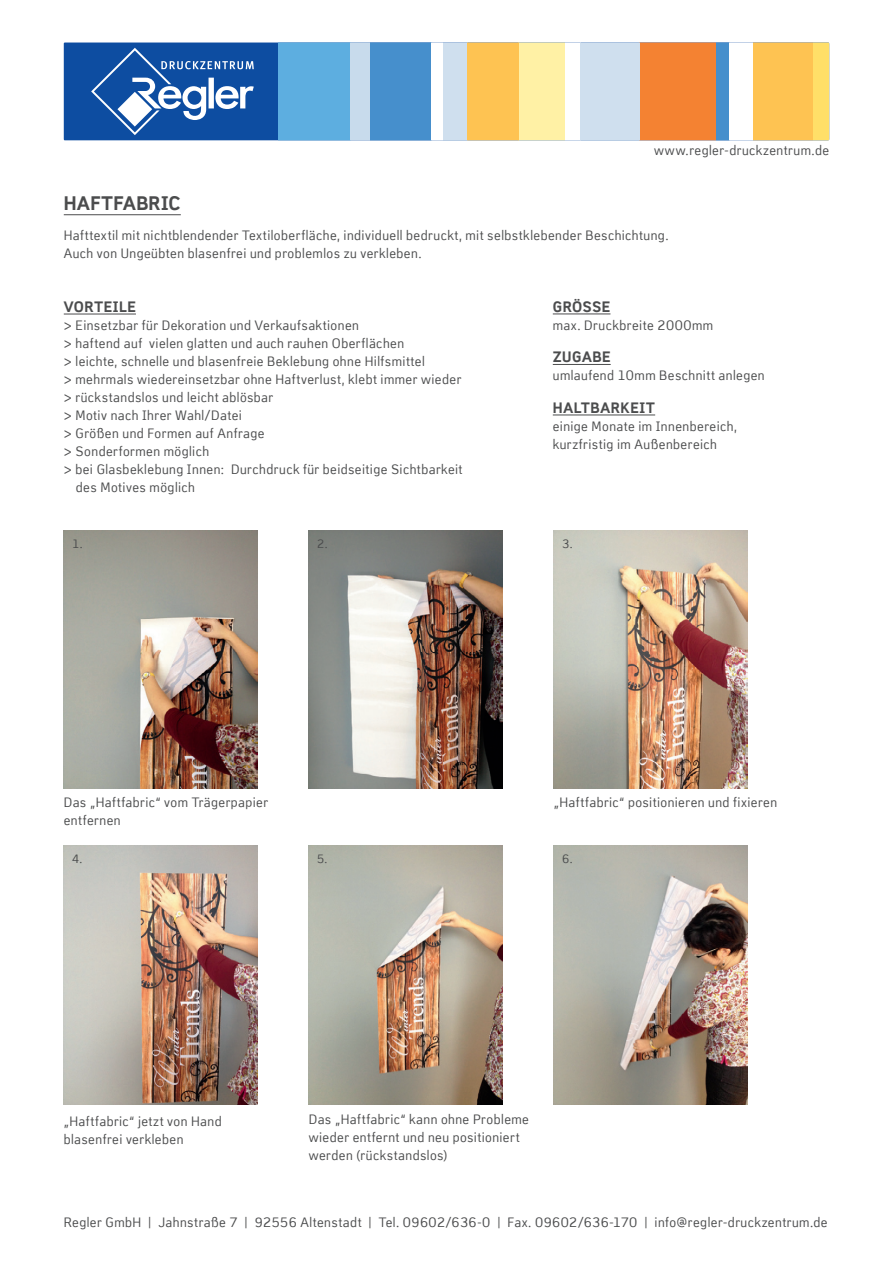
<style>
.page{position:relative;width:893px;height:1263px;background:#fff}
.page>*{position:absolute;margin:0;border:0;box-sizing:border-box;transform-origin:0 0}
.t1{font:700 19.5px "Copy";letter-spacing:.03em;color:#4b4c4d}
.t2{font:700 15px "Copy";letter-spacing:.03em;color:#4b4c4d}
.t3{font:13.5px/18px "Copy";letter-spacing:.035em;color:#4b4c4d}
.t4{font:12px "Copy";color:#4b4c4d}
</style>
<div class="page">
<div style="left:64px;top:43px;width:765px;height:97px;background:#0d4da1"></div>
<div style="left:278px;top:43px;width:73px;height:97px;background:#5daee0"></div>
<div style="left:370px;top:43px;width:61px;height:97px;background:#468fcc"></div>
<div style="left:351px;top:43px;width:19px;height:97px;background:#c8dbec"></div>
<div style="left:431px;top:43px;width:12px;height:97px;background:#fff"></div>
<div style="left:565px;top:43px;width:15px;height:97px;background:#fff"></div>
<div style="left:443px;top:43px;width:24px;height:97px;background:#cfdfee"></div>
<div style="left:753px;top:43px;width:60px;height:97px;background:#fec352"></div>
<div style="left:640px;top:43px;width:76px;height:97px;background:#f48232"></div>
<div style="left:518px;top:43px;width:47px;height:97px;background:#fff1a5"></div>
<div style="left:716px;top:43px;width:13px;height:97px;background:#468fcc"></div>
<div style="left:467px;top:43px;width:51px;height:97px;background:#fec352"></div>
<div style="left:580px;top:43px;width:60px;height:97px;background:#cfdfee"></div>
<div style="left:729px;top:43px;width:24px;height:97px;background:#fff"></div>
<div style="left:813px;top:43px;width:16px;height:97px;background:#ffdf68"></div>
<svg style="left:91px;top:48px;width:163px;height:87px"></svg>
<hr style="left:64px;top:214px;width:117px;height:1px;background:#4b4c4d">
<hr style="left:64px;top:314px;width:72px;height:1px;background:#4b4c4d">
<img style="left:64px;top:530px;width:194px;height:259px">
<img style="left:309px;top:530px;width:194px;height:259px">
<img style="left:554px;top:530px;width:194px;height:259px">
<img style="left:64px;top:845px;width:194px;height:259px">
<img style="left:309px;top:845px;width:194px;height:259px">
<img style="left:554px;top:845px;width:194px;height:259px">
<hr style="left:553px;top:314px;width:57px;height:1px;background:#4b4c4d">
<hr style="left:553px;top:364px;width:58px;height:1px;background:#4b4c4d">
<hr style="left:553px;top:415px;width:102px;height:1px;background:#4b4c4d">
<p class="t3" style="left:654px;top:141px;width:176px">www.regler-druckzentrum.de</p>
<h1 class="t1" style="left:64px;top:192px;width:118px">HAFTFABRIC</h1>
<p class="t3" style="left:64px;top:226px;width:606px">Hafttextil mit nichtblendender Textiloberfläche, individuell bedruckt, mit selbstklebender Beschichtung.<br>Auch von Ungeübten blasenfrei und problemlos zu verkleben.</p>
<p class="t2" style="left:64px;top:298px;width:74px">VORTEILE</p>
<p class="t3" style="left:64px;top:316px;width:297px">&gt; Einsetzbar für Dekoration und Verkaufsaktionen</p>
<p class="t3" style="left:64px;top:334px;width:342px">&gt; haftend auf vielen glatten und auch rauhen Oberflächen</p>
<p class="t3" style="left:64px;top:352px;width:363px">&gt; leichte, schnelle und blasenfreie Beklebung ohne Hilfsmittel</p>
<p class="t3" style="left:64px;top:370px;width:399px">&gt; mehrmals wiedereinsetzbar ohne Haftverlust, klebt immer wieder</p>
<p class="t3" style="left:64px;top:388px;width:211px">&gt; rückstandslos und leicht ablösbar</p>
<p class="t3" style="left:64px;top:406px;width:180px">&gt; Motiv nach Ihrer Wahl/Datei</p>
<p class="t3" style="left:64px;top:424px;width:202px">&gt; Größen und Formen auf Anfrage</p>
<p class="t3" style="left:64px;top:442px;width:147px">&gt; Sonderformen möglich</p>
<p class="t3" style="left:64px;top:460px;width:400px">&gt; bei Glasbeklebung Innen: Durchdruck für beidseitige Sichtbarkeit</p>
<p class="t3" style="left:76px;top:478px;width:121px">des Motives möglich</p>
<p class="t2" style="left:553px;top:298px;width:59px">GRÖSSE</p>
<p class="t3" style="left:553px;top:316px;width:162px">max. Druckbreite 2000mm</p>
<p class="t2" style="left:553px;top:348px;width:59px">ZUGABE</p>
<p class="t3" style="left:553px;top:366px;width:213px">umlaufend 10mm Beschnitt anlegen</p>
<p class="t2" style="left:553px;top:399px;width:104px">HALTBARKEIT</p>
<p class="t3" style="left:553px;top:417px;width:186px">einige Monate im Innenbereich, kurzfristig im Außenbereich</p>
<p class="t4" style="left:72px;top:536px;width:12px">1.</p>
<p class="t4" style="left:317px;top:536px;width:12px">2.</p>
<p class="t4" style="left:562px;top:536px;width:12px">3.</p>
<p class="t3" style="left:64px;top:793px;width:206px">Das „Haftfabric“ vom Trägerpapier entfernen</p>
<p class="t3" style="left:554px;top:793px;width:225px">„Haftfabric“ positionieren und fixieren</p>
<p class="t4" style="left:72px;top:852px;width:12px">4.</p>
<p class="t4" style="left:317px;top:852px;width:12px">5.</p>
<p class="t4" style="left:562px;top:852px;width:12px">6.</p>
<p class="t3" style="left:64px;top:1112px;width:159px">„Haftfabric“ jetzt von Hand blasenfrei verkleben</p>
<p class="t3" style="left:309px;top:1110px;width:222px">Das „Haftfabric“ kann ohne Probleme wieder entfernt und neu positioniert werden (rückstandslos)</p>
<p class="t3" style="left:64px;top:1213px;width:765px">Regler GmbH | Jahnstraße 7 | 92556 Altenstadt | Tel. 09602/636-0 | Fax. 09602/636-170 | info@regler-druckzentrum.de</p>
</div>
